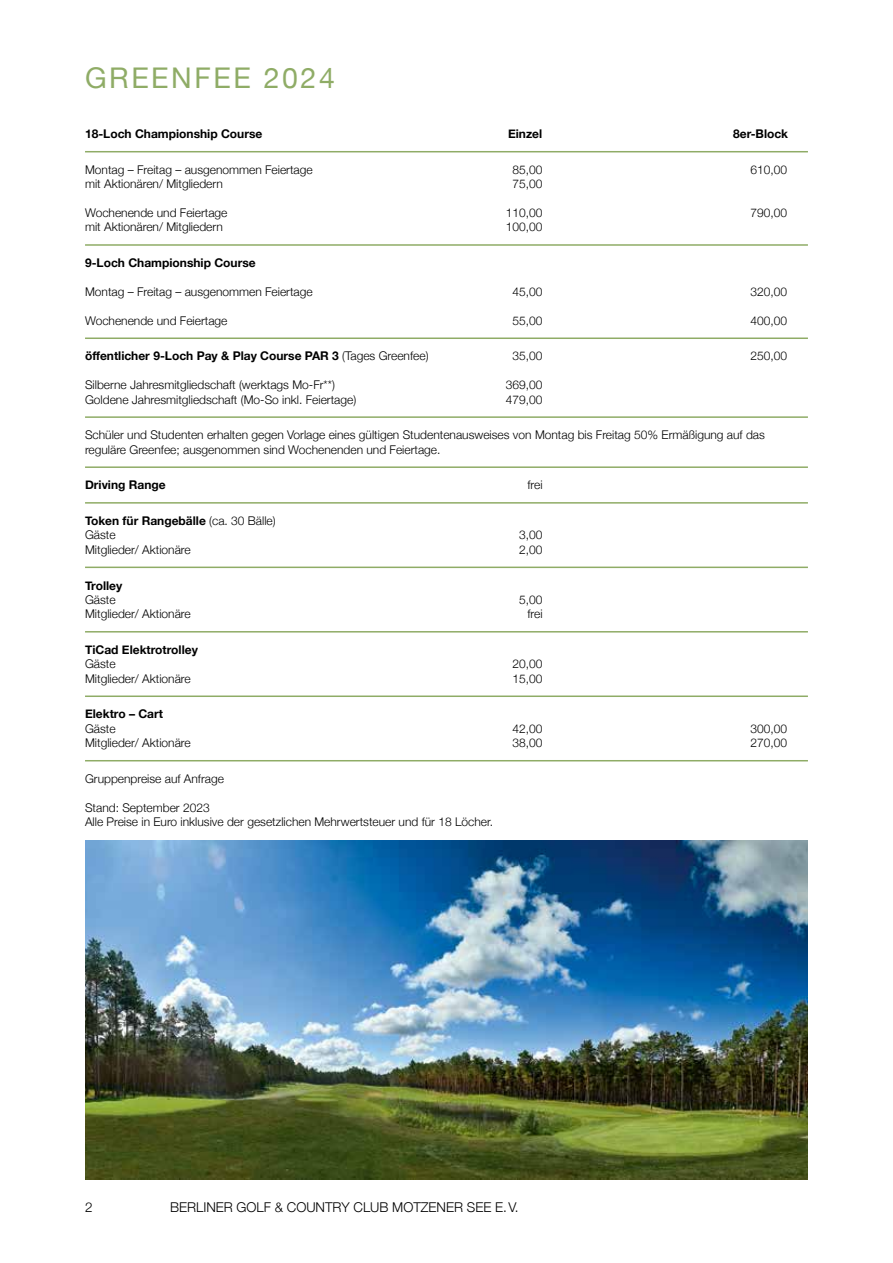
<style>
.page{position:relative;width:893px;height:1263px;background:#fff}
.page>*{position:absolute;margin:0;border:0;box-sizing:border-box;transform-origin:0 0}
.t1{font:28.5px "Helvetica Neue";letter-spacing:.09em;color:#8fac66}
.t2{font:300 13.5px "Helvetica Neue";color:#000}
.t3{font:300 12px/14.4px "Helvetica Neue";color:#000}
.t4{font:700 12px/14.4px "Helvetica Neue";color:#000}
.s1{font-weight:300}
</style>
<div class="page">
<hr style="left:85px;top:151px;width:723px;height:1px;background:#8fac66">
<hr style="left:85px;top:244px;width:723px;height:2px;background:#8fac66">
<hr style="left:85px;top:337px;width:723px;height:2px;background:#8fac66">
<hr style="left:85px;top:416px;width:723px;height:2px;background:#8fac66">
<hr style="left:85px;top:466px;width:723px;height:2px;background:#8fac66">
<hr style="left:85px;top:502px;width:723px;height:2px;background:#8fac66">
<hr style="left:85px;top:567px;width:723px;height:1px;background:#8fac66">
<hr style="left:85px;top:631px;width:723px;height:1px;background:#8fac66">
<hr style="left:85px;top:695px;width:723px;height:2px;background:#8fac66">
<hr style="left:85px;top:760px;width:723px;height:1px;background:#8fac66">
<img style="left:85px;top:840px;width:723px;height:339px">
<h1 class="t1" style="left:85px;top:57px;width:251px">GREENFEE 2024</h1>
<p class="t4" style="left:85px;top:127px;width:179px">18-Loch Championship Course</p>
<p class="t4" style="left:508px;top:127px;width:36px">Einzel</p>
<p class="t4" style="left:733px;top:127px;width:57px">8er-Block</p>
<p class="t3" style="left:85px;top:162px;width:229px">Montag – Freitag – ausgenommen Feiertage</p>
<p class="t3" style="left:513px;top:162px;width:32px">85,00</p>
<p class="t3" style="left:750px;top:162px;width:38px">610,00</p>
<p class="t3" style="left:85px;top:176px;width:139px">mit Aktionären/ Mitgliedern</p>
<p class="t3" style="left:513px;top:176px;width:32px">75,00</p>
<p class="t3" style="left:85px;top:205px;width:144px">Wochenende und Feiertage</p>
<p class="t3" style="left:506px;top:205px;width:38px">110,00</p>
<p class="t3" style="left:750px;top:205px;width:38px">790,00</p>
<p class="t3" style="left:85px;top:219px;width:139px">mit Aktionären/ Mitgliedern</p>
<p class="t3" style="left:506px;top:219px;width:38px">100,00</p>
<p class="t4" style="left:85px;top:256px;width:172px">9-Loch Championship Course</p>
<p class="t3" style="left:85px;top:284px;width:229px">Montag – Freitag – ausgenommen Feiertage</p>
<p class="t3" style="left:513px;top:284px;width:32px">45,00</p>
<p class="t3" style="left:750px;top:284px;width:38px">320,00</p>
<p class="t3" style="left:85px;top:312px;width:144px">Wochenende und Feiertage</p>
<p class="t3" style="left:513px;top:312px;width:32px">55,00</p>
<p class="t3" style="left:750px;top:312px;width:38px">400,00</p>
<p class="t4" style="left:85px;top:349px;width:345px">öffentlicher 9-Loch Pay &amp; Play Course PAR 3 <span class="s1">(Tages Greenfee)</span></p>
<p class="t3" style="left:513px;top:348px;width:32px">35,00</p>
<p class="t3" style="left:750px;top:348px;width:38px">250,00</p>
<p class="t3" style="left:85px;top:377px;width:251px">Silberne Jahresmitgliedschaft (werktags Mo-Fr**)</p>
<p class="t3" style="left:506px;top:377px;width:38px">369,00</p>
<p class="t3" style="left:85px;top:391px;width:273px">Goldene Jahresmitgliedschaft (Mo-So inkl. Feiertage)</p>
<p class="t3" style="left:506px;top:391px;width:38px">479,00</p>
<p class="t3" style="left:85px;top:427px;width:681px">Schüler und Studenten erhalten gegen Vorlage eines gültigen Studentenausweises von Montag bis Freitag 50% Ermäßigung auf das reguläre Greenfee; ausgenommen sind Wochenenden und Feiertage.</p>
<p class="t4" style="left:85px;top:478px;width:82px">Driving Range</p>
<p class="t3" style="left:527px;top:477px;width:17px">frei</p>
<p class="t4" style="left:85px;top:514px;width:192px">Token für Rangebälle <span class="s1">(ca. 30 Bälle)<br>Gäste</span></p>
<p class="t3" style="left:519px;top:527px;width:25px">3,00</p>
<p class="t3" style="left:85px;top:541px;width:107px">Mitglieder/ Aktionäre</p>
<p class="t3" style="left:519px;top:541px;width:25px">2,00</p>
<p class="t4" style="left:85px;top:578px;width:39px">Trolley</p>
<p class="t3" style="left:85px;top:591px;width:32px">Gäste</p>
<p class="t3" style="left:519px;top:591px;width:25px">5,00</p>
<p class="t3" style="left:85px;top:606px;width:107px">Mitglieder/ Aktionäre</p>
<p class="t3" style="left:527px;top:606px;width:17px">frei</p>
<p class="t4" style="left:85px;top:643px;width:114px">TiCad Elektrotrolley</p>
<p class="t3" style="left:85px;top:656px;width:32px">Gäste</p>
<p class="t3" style="left:513px;top:656px;width:32px">20,00</p>
<p class="t3" style="left:85px;top:670px;width:107px">Mitglieder/ Aktionäre</p>
<p class="t3" style="left:513px;top:670px;width:32px">15,00</p>
<p class="t4" style="left:85px;top:707px;width:79px">Elektro – Cart</p>
<p class="t3" style="left:85px;top:720px;width:32px">Gäste</p>
<p class="t3" style="left:513px;top:720px;width:32px">42,00</p>
<p class="t3" style="left:750px;top:720px;width:38px">300,00</p>
<p class="t3" style="left:85px;top:735px;width:107px">Mitglieder/ Aktionäre</p>
<p class="t3" style="left:513px;top:735px;width:32px">38,00</p>
<p class="t3" style="left:750px;top:735px;width:38px">270,00</p>
<p class="t3" style="left:85px;top:770px;width:140px">Gruppenpreise auf Anfrage</p>
<p class="t3" style="left:85px;top:799px;width:409px">Stand: September 2023<br>Alle Preise in Euro inklusive der gesetzlichen Mehrwertsteuer und für 18 Löcher.</p>
<p class="t2" style="left:85px;top:1197px;width:9px">2</p>
<p class="t2" style="left:170px;top:1197px;width:350px">BERLINER GOLF &amp; COUNTRY CLUB MOTZENER SEE E.V.</p>
</div>
